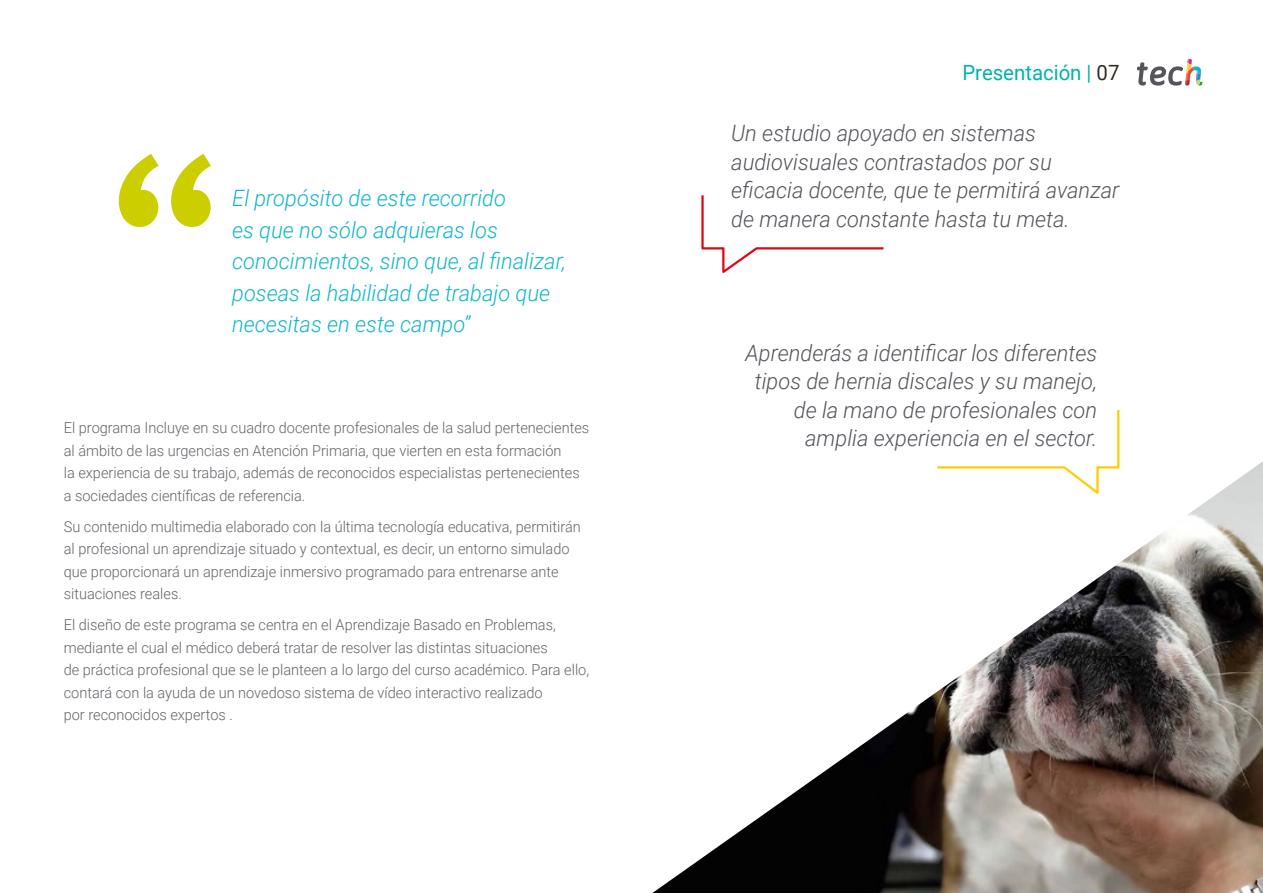
<style>
.page{position:relative;width:1263px;height:893px;background:#fff}
.page>*{position:absolute;margin:0;border:0;box-sizing:border-box;transform-origin:0 0}
.t1{font:italic 300 22.5px/28.5px "Roboto";color:#52555b;text-align:right}
.t2{font:italic 300 22.5px/31.5px "Roboto";color:#0fb6cf}
.t3{font:21px "Roboto";color:#00b2af}
.t4{font:300 15px/22.5px "Roboto";color:#61646a}
.s1{color:#312e20}
</style>
<div class="page">
<svg style="left:1137px;top:59px;width:65px;height:27px"></svg>
<svg style="left:1117px;top:410px;width:3px;height:51px"></svg>
<svg style="left:701px;top:195px;width:183px;height:78px"></svg>
<img style="left:652px;top:461px;width:611px;height:432px">
<svg style="left:119px;top:154px;width:92px;height:73px"></svg>
<h1 class="t2" style="left:232px;top:182px;width:335px">El propósito de este recorrido<br>es que no sólo adquieras los conocimientos, sino que, al finalizar, poseas la habilidad de trabajo que necesitas en este campo”</h1>
<p class="t4" style="left:64px;top:416px;width:527px">El programa Incluye en su cuadro docente profesionales de la salud pertenecientes al ámbito de las urgencias en Atención Primaria, que vierten en esta formación<br>la experiencia de su trabajo, además de reconocidos especialistas pertenecientes a sociedades científicas de referencia.</p>
<p class="t4" style="left:64px;top:515px;width:518px">Su contenido multimedia elaborado con la última tecnología educativa, permitirán al profesional un aprendizaje situado y contextual, es decir, un entorno simulado que proporcionará un aprendizaje inmersivo programado para entrenarse ante situaciones reales.</p>
<p class="t4" style="left:64px;top:613px;width:527px">El diseño de este programa se centra en el Aprendizaje Basado en Problemas, mediante el cual el médico deberá tratar de resolver las distintas situaciones<br>de práctica profesional que se le planteen a lo largo del curso académico. Para ello, contará con la ayuda de un novedoso sistema de vídeo interactivo realizado<br>por reconocidos expertos .</p>
<h2 class="t3" style="left:962px;top:57px;width:159px">Presentación | <span class="s1">07</span></h2>
<h1 class="t1" style="left:731px;top:118px;width:390px;text-align:left">Un estudio apoyado en sistemas audiovisuales contrastados por su eficacia docente, que te permitirá avanzar de manera constante hasta tu meta.</h1>
<h1 class="t1" style="left:745px;top:338px;width:353px">Aprenderás a identificar los diferentes tipos de hernia discales y su manejo, de la mano de profesionales con amplia experiencia en el sector.</h1>
</div>
